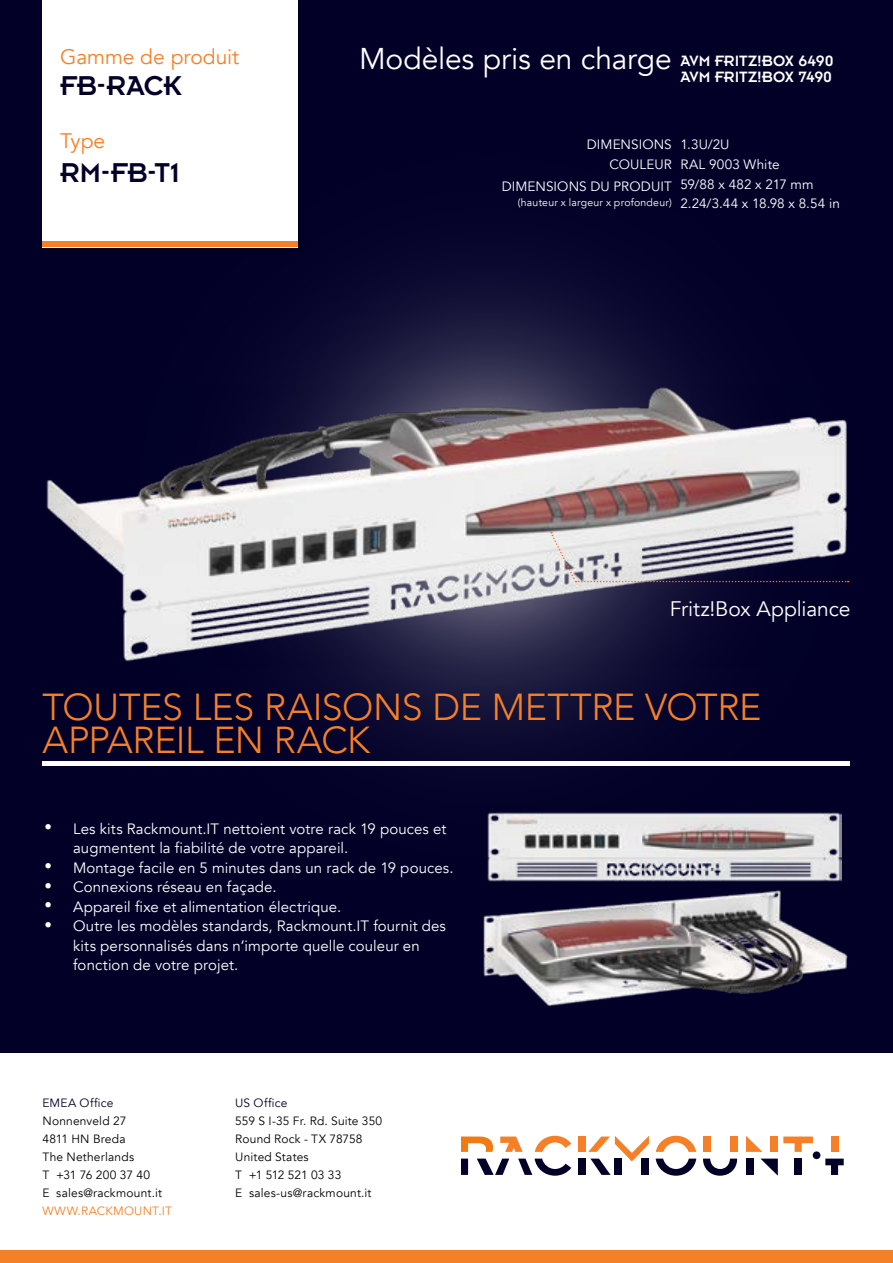
<style>
.page{position:relative;width:893px;height:1263px;background:#fff}
.page>*{position:absolute;margin:0;border:0;box-sizing:border-box;transform-origin:0 0}
.t1{font:300 37.5px/33px "Avenir";letter-spacing:-.01em;color:#f58027}
.t2{font:30px "Avenir";letter-spacing:-.005em;color:#fff}
.t3{font:30px "Insignia";letter-spacing:-.005em;color:#030028}
.t4{font:21px "Avenir";letter-spacing:-.005em;color:#f58027}
.t5{font:21px "Avenir";letter-spacing:-.005em;color:#fff}
.t6{font:16.5px "Insignia";color:#fff}
.t7{font:15px/19.5px "Avenir";letter-spacing:.005em;color:#fff;text-align:justify}
.t8{font:13.5px/19.8px "Avenir";letter-spacing:.005em;color:#fff;text-align:right}
.t9{font:12px/18px "Avenir";letter-spacing:.015em;color:#000}
.t10{font:12px "Avenir";letter-spacing:.025em;color:#030028}
.t11{font:12px "Avenir";letter-spacing:.015em;color:#f58027}
.t12{font:10.5px "Avenir";letter-spacing:.02em;color:#fff}
</style>
<div class="page">
<div style="left:0;top:0;width:893px;height:1053px;background:#030028"></div>
<hr style="left:43px;top:761px;width:807px;height:4px;background:#fff">
<div style="left:42px;top:0;width:262px;height:254px;background:#000;opacity:.25"></div>
<div style="left:43px;top:0;width:255px;height:247px;background:#fff"></div>
<div style="left:43px;top:241px;width:255px;height:6px;background:#f58027"></div>
<svg style="left:535px;top:1136px;width:36px;height:16px"></svg>
<div style="left:579px;top:1158px;width:7px;height:17px;background:#030028"></div>
<div style="left:579px;top:1136px;width:7px;height:16px;background:#f58027"></div>
<svg style="left:656px;top:1136px;width:40px;height:16px"></svg>
<svg style="left:656px;top:1158px;width:40px;height:18px"></svg>
<div style="left:703px;top:1136px;width:7px;height:16px;background:#f58027"></div>
<svg style="left:703px;top:1158px;width:34px;height:18px"></svg>
<div style="left:730px;top:1136px;width:7px;height:16px;background:#f58027"></div>
<div style="left:746px;top:1158px;width:7px;height:17px;background:#030028"></div>
<div style="left:771px;top:1136px;width:7px;height:16px;background:#f58027"></div>
<svg style="left:760px;top:1158px;width:18px;height:18px"></svg>
<svg style="left:746px;top:1136px;width:16px;height:16px"></svg>
<div style="left:795px;top:1158px;width:7px;height:17px;background:#030028"></div>
<svg style="left:783px;top:1136px;width:30px;height:16px"></svg>
<svg style="left:518px;top:1158px;width:53px;height:18px"></svg>
<svg style="left:500px;top:1136px;width:23px;height:16px"></svg>
<svg style="left:477px;top:1158px;width:32px;height:17px"></svg>
<svg style="left:461px;top:1136px;width:32px;height:16px"></svg>
<svg style="left:588px;top:1136px;width:61px;height:39px"></svg>
<svg style="left:461px;top:1158px;width:7px;height:17px"></svg>
<div style="left:831px;top:1136px;width:7px;height:16px;background:#f58027"></div>
<svg style="left:825px;top:1158px;width:19px;height:17px"></svg>
<div style="left:813px;top:1151px;width:7px;height:8px;background:#030028;border-radius:50%"></div>
<div style="left:0;top:1250px;width:893px;height:13px;background:#f58027"></div>
<img style="left:46px;top:384px;width:804px;height:284px">
<svg style="left:550px;top:532px;width:299px;height:50px"></svg>
<img style="left:487px;top:813px;width:355px;height:69px">
<img style="left:483px;top:890px;width:365px;height:117px">
<h3 class="t4" style="left:60px;top:44px;width:180px">Gamme de produit</h3>
<h2 class="t3" style="left:60px;top:71px;width:123px">FB-RACK</h2>
<h2 class="t2" style="left:359px;top:41px;width:314px">Modèles pris en charge</h2>
<p class="t6" style="left:680px;top:52px;width:155px">AVM FRITZ!BOX 6490</p>
<p class="t6" style="left:680px;top:68px;width:153px">AVM FRITZ!BOX 7490</p>
<h3 class="t4" style="left:60px;top:129px;width:47px">Type</h3>
<h2 class="t3" style="left:60px;top:157px;width:121px">RM-FB-T1</h2>
<p class="t8" style="left:587px;top:134px;width:87px">DIMENSIONS<br>COULEUR</p>
<p class="t8" style="left:502px;top:177px;width:172px">DIMENSIONS DU PRODUIT</p>
<p class="t12" style="left:518px;top:197px;width:155px">(hauteur x largeur x profondeur)</p>
<p class="t8" style="left:680px;top:135px;width:161px;text-align:left">1.3U/2U<br>RAL 9003 White<br>59/88 x 482 x 217 mm<br>2.24/3.44 x 18.98 x 8.54 in</p>
<h3 class="t5" style="left:670px;top:596px;width:182px">Fritz!Box Appliance</h3>
<h1 class="t1" style="left:43px;top:691px;width:720px">TOUTES LES RAISONS DE METTRE VOTRE<br>APPAREIL EN RACK</h1>
<p class="t7" style="left:45px;top:817px;width:9px">•</p>
<p class="t7" style="left:45px;top:856px;width:9px">• • • •</p>
<p class="t7" style="left:73px;top:819px;width:382px;text-align:left">Les kits Rackmount.IT nettoient votre rack 19 pouces et augmentent la fiabilité de votre appareil.<br>Montage facile en 5 minutes dans un rack de 19 pouces.<br>Connexions réseau en façade.<br>Appareil fixe et alimentation électrique.<br>Outre les modèles standards, Rackmount.IT fournit des kits personnalisés dans n’importe quelle couleur en fonction de votre projet.</p>
<p class="t10" style="left:43px;top:1096px;width:72px">EMEA Office</p>
<p class="t9" style="left:43px;top:1112px;width:121px">Nonnenveld 27<br>4811 HN Breda<br>The Netherlands<br>T +31 76 200 37 40<br>E sales@rackmount.it</p>
<p class="t11" style="left:43px;top:1204px;width:131px">WWW.RACKMOUNT.IT</p>
<p class="t10" style="left:235px;top:1096px;width:54px">US Office</p>
<p class="t9" style="left:235px;top:1112px;width:148px">559 S I-35 Fr. Rd. Suite 350<br>Round Rock - TX 78758<br>United States<br>T +1 512 521 03 33<br>E sales-us@rackmount.it</p>
</div>
